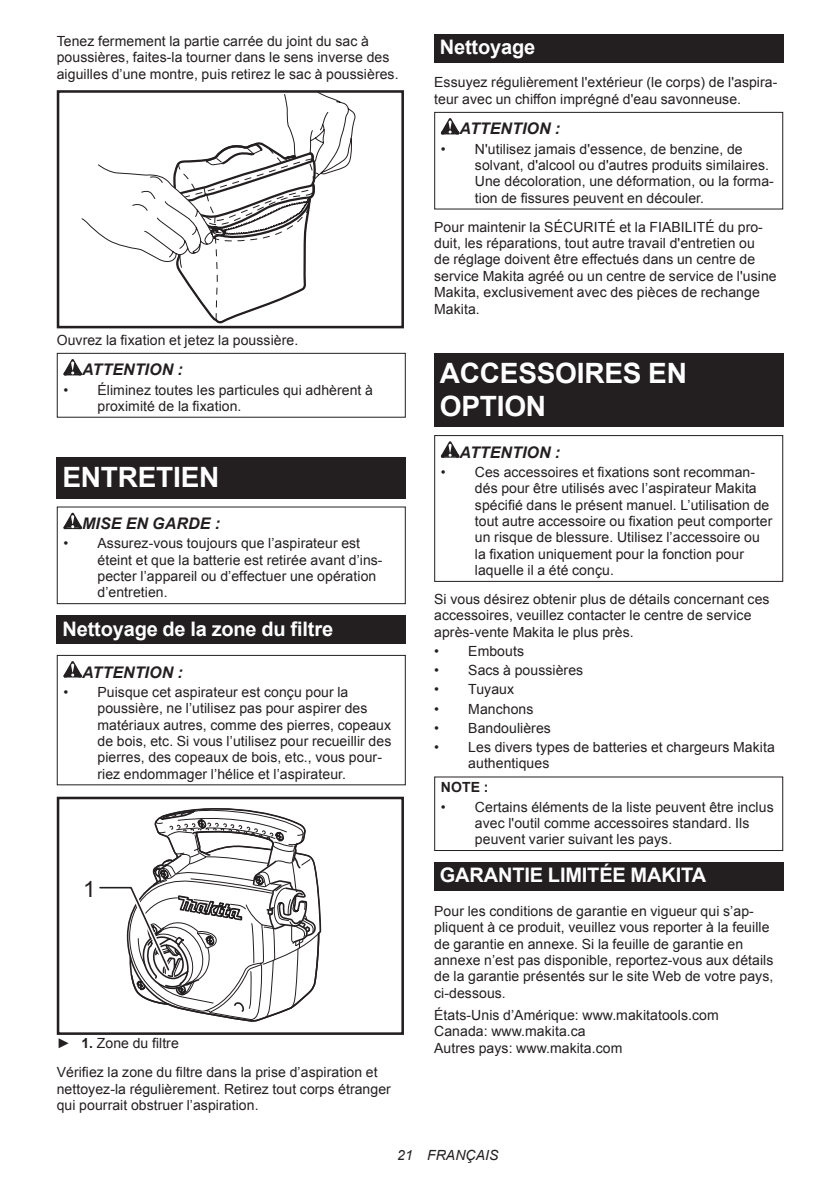
<style>
.page{position:relative;width:840px;height:1191px;background:#fff}
.page>*{position:absolute;margin:0;border:0;box-sizing:border-box;transform-origin:0 0}
.t1{font:700 28px/32.8px "Arial";letter-spacing:-.01em;color:#fff}
.t2{font:22.4px "Arial";color:#231f20}
.t3{font:700 20px "Arial";letter-spacing:-.01em;color:#fff}
.t4{font:italic 700 16px "Arial";letter-spacing:.005em;color:#231f20}
.t5{font:14px/16.4px "Arial";letter-spacing:.005em;color:#231f20}
.t6{font:italic 14px "Arial";letter-spacing:.005em;color:#231f20}
.t7{font:700 14px "Arial";color:#231f20}
.s1{font-weight:700}
</style>
<div class="page">
<svg style="left:176px;top:263px;width:130px;height:61px"></svg>
<svg style="left:81px;top:94px;width:275px;height:169px"></svg>
<div style="left:57px;top:90px;width:347px;height:238px;border:3px solid #231f20"></div>
<svg style="left:63px;top:359px;width:19px;height:16px"></svg>
<div style="left:57px;top:353px;width:348px;height:65px;border:1px solid #231f20"></div>
<div style="left:57px;top:457px;width:348px;height:41px;background:#231f20"></div>
<svg style="left:63px;top:513px;width:19px;height:16px"></svg>
<div style="left:57px;top:506px;width:348px;height:98px;border:1px solid #231f20"></div>
<div style="left:57px;top:615px;width:348px;height:29px;background:#231f20"></div>
<svg style="left:63px;top:661px;width:19px;height:16px"></svg>
<div style="left:57px;top:655px;width:348px;height:130px;border:1px solid #231f20"></div>
<div style="left:57px;top:796px;width:347px;height:239px;border:3px solid #231f20"></div>
<svg style="left:95px;top:808px;width:226px;height:227px"></svg>
<div style="left:434px;top:34px;width:348px;height:29px;background:#231f20"></div>
<svg style="left:440px;top:118px;width:19px;height:16px"></svg>
<div style="left:434px;top:112px;width:348px;height:97px;border:1px solid #231f20"></div>
<div style="left:434px;top:353px;width:348px;height:74px;background:#231f20"></div>
<svg style="left:440px;top:441px;width:19px;height:17px"></svg>
<div style="left:434px;top:435px;width:348px;height:147px;border:1px solid #231f20"></div>
<div style="left:434px;top:776px;width:348px;height:75px;border:1px solid #231f20"></div>
<div style="left:434px;top:862px;width:348px;height:29px;background:#231f20"></div>
<p class="t5" style="left:57px;top:33px;width:343px">Tenez fermement la partie carrée du joint du sac à poussières, faites-la tourner dans le sens inverse des aiguilles d’une montre, puis retirez le sac à poussières.</p>
<p class="t5" style="left:57px;top:332px;width:243px">Ouvrez la fixation et jetez la poussière.</p>
<p class="t4" style="left:82px;top:359px;width:102px">ATTENTION :</p>
<p class="t5" style="left:97px;top:382px;width:277px;text-indent:-34px">• Éliminez toutes les particules qui adhèrent à proximité de la fixation.</p>
<h1 class="t1" style="left:62px;top:462px;width:158px">ENTRETIEN</h1>
<p class="t4" style="left:82px;top:513px;width:139px">MISE EN GARDE :</p>
<p class="t5" style="left:97px;top:535px;width:286px;text-indent:-34px">• Assurez-vous toujours que l’aspirateur est éteint et que la batterie est retirée avant d’ins&shy;pecter l’appareil ou d’effectuer une opération d’entretien.</p>
<h3 class="t3" style="left:62px;top:615px;width:272px">Nettoyage de la zone du filtre</h3>
<p class="t4" style="left:82px;top:661px;width:102px">ATTENTION :</p>
<p class="t5" style="left:97px;top:683px;width:295px;text-indent:-34px">• Puisque cet aspirateur est conçu pour la poussière, ne l’utilisez pas pour aspirer des matériaux autres, comme des pierres, copeaux de bois, etc. Si vous l’utilisez pour recueillir des pierres, des copeaux de bois, etc., vous pour&shy;riez endommager l’hélice et l’aspirateur.</p>
<h2 class="t2" style="left:83px;top:874px;width:14px">1</h2>
<p class="t5" style="left:57px;top:1029px;width:322px;line-height:28.8px">► <span class="s1">1.</span> Zone du filtre<br>Vérifiez la zone du filtre dans la prise d’aspiration et</p>
<p class="t5" style="left:57px;top:1080px;width:335px">nettoyez-la régulièrement. Retirez tout corps étranger qui pourrait obstruer l’aspiration.</p>
<h3 class="t3" style="left:439px;top:34px;width:97px">Nettoyage</h3>
<p class="t5" style="left:434px;top:74px;width:344px">Essuyez régulièrement l'extérieur (le corps) de l'aspira&shy;teur avec un chiffon imprégné d'eau savonneuse.</p>
<p class="t4" style="left:459px;top:118px;width:102px">ATTENTION :</p>
<p class="t5" style="left:474px;top:141px;width:300px;text-indent:-34px">• N'utilisez jamais d'essence, de benzine, de solvant, d'alcool ou d'autres produits similaires.<br>Une décoloration, une déformation, ou la forma&shy;tion de fissures peuvent en découler.</p>
<p class="t5" style="left:434px;top:219px;width:344px">Pour maintenir la SÉCURITÉ et la FIABILITÉ du pro&shy;duit, les réparations, tout autre travail d'entretien ou<br>de réglage doivent être effectués dans un centre de service Makita agréé ou un centre de service de l'usine Makita, exclusivement avec des pièces de rechange Makita.</p>
<h1 class="t1" style="left:439px;top:357px;width:248px">ACCESSOIRES EN<br>OPTION</h1>
<p class="t4" style="left:459px;top:441px;width:102px">ATTENTION :</p>
<p class="t5" style="left:474px;top:464px;width:299px;text-indent:-34px">• Ces accessoires et fixations sont recomman&shy;dés pour être utilisés avec l’aspirateur Makita spécifié dans le présent manuel. L’utilisation de tout autre accessoire ou fixation peut comporter un risque de blessure. Utilisez l’accessoire ou la fixation uniquement pour la fonction pour laquelle il a été conçu.</p>
<p class="t5" style="left:434px;top:591px;width:337px">Si vous désirez obtenir plus de détails concernant ces accessoires, veuillez contacter le centre de service après-vente Makita le plus près.</p>
<p class="t5" style="left:434px;top:643px;width:91px">• Embouts</p>
<p class="t5" style="left:434px;top:662px;width:150px">• Sacs à poussières</p>
<p class="t5" style="left:434px;top:681px;width:81px">• Tuyaux</p>
<p class="t5" style="left:434px;top:700px;width:101px">• Manchons</p>
<p class="t5" style="left:434px;top:720px;width:118px">• Bandoulières</p>
<p class="t5" style="left:468px;top:739px;width:308px;text-indent:-34px">• Les divers types de batteries et chargeurs Makita authentiques</p>
<p class="t7" style="left:440px;top:778px;width:49px">NOTE :</p>
<p class="t5" style="left:474px;top:798px;width:300px;text-indent:-34px">• Certains éléments de la liste peuvent être inclus avec l'outil comme accessoires standard. Ils peuvent varier suivant les pays.</p>
<h3 class="t3" style="left:439px;top:862px;width:268px">GARANTIE LIMITÉE MAKITA</h3>
<p class="t5" style="left:434px;top:902px;width:340px">Pour les conditions de garantie en vigueur qui s’ap&shy;pliquent à ce produit, veuillez vous reporter à la feuille de garantie en annexe. Si la feuille de garantie en annexe n’est pas disponible, reportez-vous aux détails de la garantie présentés sur le site Web de votre pays, ci-dessous.</p>
<p class="t5" style="left:434px;top:1006px;width:286px">États-Unis d’Amérique: www.makitatools.com<br>Canada: www.makita.ca<br>Autres pays: www.makita.com</p>
<p class="t6" style="left:397px;top:1146px;width:103px">21 FRANÇAIS</p>
</div>
